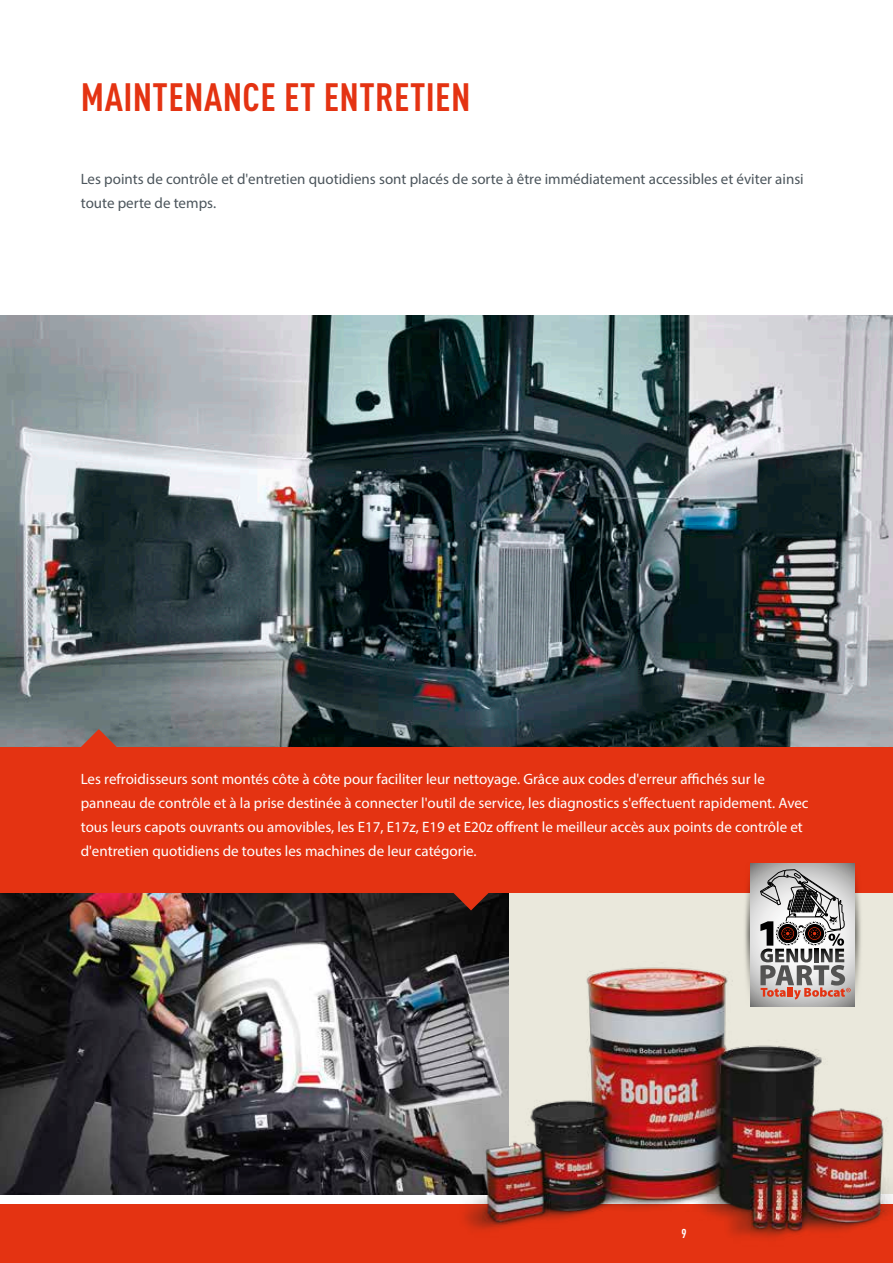
<style>
.page{position:relative;width:893px;height:1263px;background:#fff}
.page>*{position:absolute;margin:0;border:0;box-sizing:border-box;transform-origin:0 0}
.t1{font:700 condensed 39px "DIN Pro";letter-spacing:.01em;color:#e43312}
.t2{font:15px/24px "Myriad Pro";color:#fff}
.t3{font:15px/24px "Myriad Pro";color:#4c555c}
.t4{font:700 condensed 12.75px "DIN Pro";color:#fff}
</style>
<div class="page">
<div style="left:0;top:1204px;width:893px;height:59px;background:#e43312"></div>
<div style="left:0;top:891px;width:893px;height:303px;background:#eae8dc"></div>
<img style="left:0;top:315px;width:893px;height:432px">
<img style="left:0;top:892px;width:509px;height:302px">
<svg style="left:81px;top:729px;width:36px;height:18px"></svg>
<div style="left:0;top:747px;width:893px;height:145px;background:#e43312"></div>
<svg style="left:453px;top:892px;width:36px;height:18px"></svg>
<img style="left:741px;top:863px;width:10px;height:82px">
<img style="left:855px;top:875px;width:9px;height:70px">
<svg style="left:751px;top:863px;width:104px;height:82px"></svg>
<svg style="left:760px;top:869px;width:91px;height:76px;background:#a09e9d"></svg>
<img style="left:458px;top:945px;width:435px;height:293px">
<h1 class="t1" style="left:81px;top:67px;width:391px">MAINTENANCE ET ENTRETIEN</h1>
<p class="t3" style="left:81px;top:167px;width:724px">Les points de contrôle et d'entretien quotidiens sont placés de sorte à être immédiatement accessibles et éviter ainsi toute perte de temps.</p>
<p class="t2" style="left:81px;top:767px;width:729px">Les refroidisseurs sont montés côte à côte pour faciliter leur nettoyage. Grâce aux codes d'erreur affichés sur le panneau de contrôle et à la prise destinée à connecter l'outil de service, les diagnostics s'effectuent rapidement. Avec tous leurs capots ouvrants ou amovibles, les E17, E17z, E19 et E20z offrent le meilleur accès aux points de contrôle et d'entretien quotidiens de toutes les machines de leur catégorie.</p>
<p class="t4" style="left:681px;top:1224px;width:7px">9</p>
</div>
